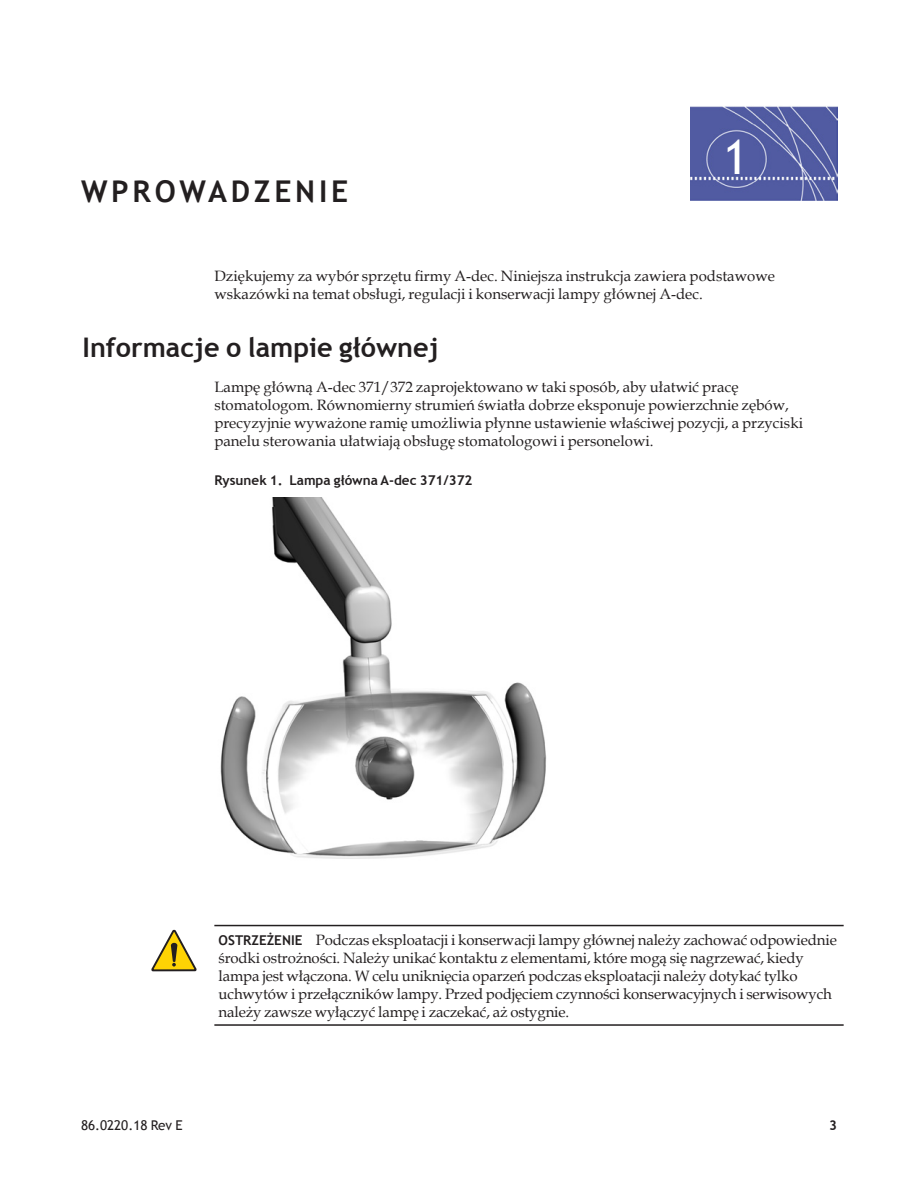
<style>
.page{position:relative;width:918px;height:1188px;background:#fff}
.page>*{position:absolute;margin:0;border:0;box-sizing:border-box;transform-origin:0 0}
.t1{font:48px "Trebuchet MS";color:#fff}
.t2{font:700 30px "Trebuchet MS";color:#231f20}
.t3{font:700 27px "Trebuchet MS";color:#231f20}
.t4{font:15px/18px "Book Antiqua";color:#231f20}
.t5{font:700 13.5px "Trebuchet MS";color:#231f20}
.t6{font:13.5px "Trebuchet MS";color:#231f20}
.s1{font-family:"Trebuchet MS";font-weight:700;font-size:13.5px}
</style>
<div class="page">
<svg style="left:691px;top:200px;width:146px;height:1px"></svg>
<img style="left:691px;top:106px;width:146px;height:94px">
<img style="left:220px;top:497px;width:327px;height:362px">
<svg style="left:151px;top:926px;width:693px;height:45px"></svg>
<hr style="left:214px;top:1024px;width:630px;height:2px;background:#231f20">
<hr style="left:214px;top:925px;width:630px;height:1px;background:#231f20">
<svg style="left:152px;top:928px;width:44px;height:44px"></svg>
<h2 class="t2" style="left:81px;top:173px;width:53px">Wprowadzenie</h2>
<h1 class="t1" style="left:723px;top:129px;width:27px">1</h1>
<p class="t4" style="left:214px;top:266px;width:562px">Dziękujemy za wybór sprzętu firmy A‑dec. Niniejsza instrukcja zawiera podstawowe wskazówki na temat obsługi, regulacji i konserwacji lampy głównej A‑dec.</p>
<h3 class="t3" style="left:83px;top:331px;width:358px">Informacje o lampie głównej</h3>
<p class="t4" style="left:214px;top:378px;width:590px">Lampę główną A‑dec 371/372 zaprojektowano w taki sposób, aby ułatwić pracę stomatologom. Równomierny strumień światła dobrze eksponuje powierzchnie zębów, precyzyjnie wyważone ramię umożliwia płynne ustawienie właściwej pozycji, a przyciski panelu sterowania ułatwiają obsługę stomatologowi i personelowi.</p>
<p class="t5" style="left:214px;top:472px;width:260px">Rysunek 1. Lampa główna A‑dec 371/372</p>
<p class="t4" style="left:219px;top:930px;width:620px"><span class="s1">OSTRZEŻENIE</span> Podczas eksploatacji i konserwacji lampy głównej należy zachować odpowiednie środki ostrożności. Należy unikać kontaktu z elementami, które mogą się nagrzewać, kiedy lampa jest włączona. W celu uniknięcia oparzeń podczas eksploatacji należy dotykać tylko uchwytów i przełączników lampy. Przed podjęciem czynności konserwacyjnych i serwisowych należy zawsze wyłączyć lampę i zaczekać, aż ostygnie.</p>
<p class="t6" style="left:81px;top:1118px;width:103px">86.0220.18 Rev E</p>
<p class="t5" style="left:829px;top:1117px;width:9px">3</p>
</div>
